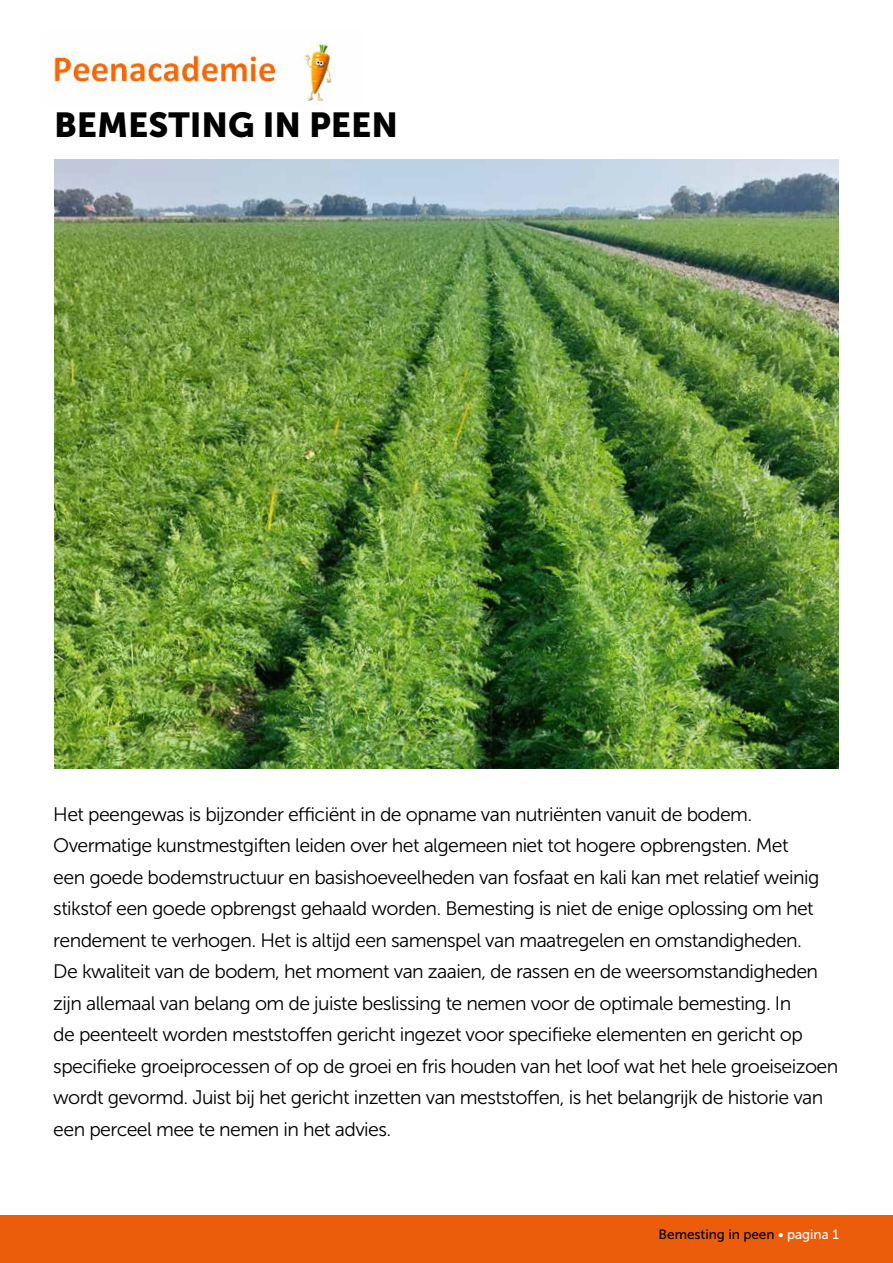
<style>
.page{position:relative;width:893px;height:1263px;background:#fff}
.page>*{position:absolute;margin:0;border:0;box-sizing:border-box;transform-origin:0 0}
.t1{font:34.5px "Museo Sans 900";color:#000}
.t2{font:19.5px/31.5px "Museo Sans 300";letter-spacing:-.03em;color:#000}
.t3{font:13.5px "Museo Sans 500";color:#000}
.s1{color:#fff}
</style>
<div class="page">
<div style="left:0;top:1216px;width:893px;height:47px;background:#eb5d0b"></div>
<img style="left:53px;top:42px;width:281px;height:62px">
<img style="left:54px;top:159px;width:785px;height:609px">
<h1 class="t1" style="left:54px;top:105px;width:346px">BEMESTING IN PEEN</h1>
<p class="t2" style="left:53px;top:798px;width:786px">Het peengewas is bijzonder efficiënt in de opname van nutriënten vanuit de bodem.<br>Overmatige kunstmestgiften leiden over het algemeen niet tot hogere opbrengsten. Met<br>een goede bodemstructuur en basishoeveelheden van fosfaat en kali kan met relatief weinig stikstof een goede opbrengst gehaald worden. Bemesting is niet de enige oplossing om het rendement te verhogen. Het is altijd een samenspel van maatregelen en omstandigheden.<br>De kwaliteit van de bodem, het moment van zaaien, de rassen en de weersomstandigheden zijn allemaal van belang om de juiste beslissing te nemen voor de optimale bemesting. In<br>de peenteelt worden meststoffen gericht ingezet voor specifieke elementen en gericht op specifieke groeiprocessen of op de groei en fris houden van het loof wat het hele groeiseizoen wordt gevormd. Juist bij het gericht inzetten van meststoffen, is het belangrijk de historie van een perceel mee te nemen in het advies.</p>
<p class="t3" style="left:659px;top:1227px;width:182px">Bemesting in peen <span class="s1">• pagina 1</span></p>
</div>
